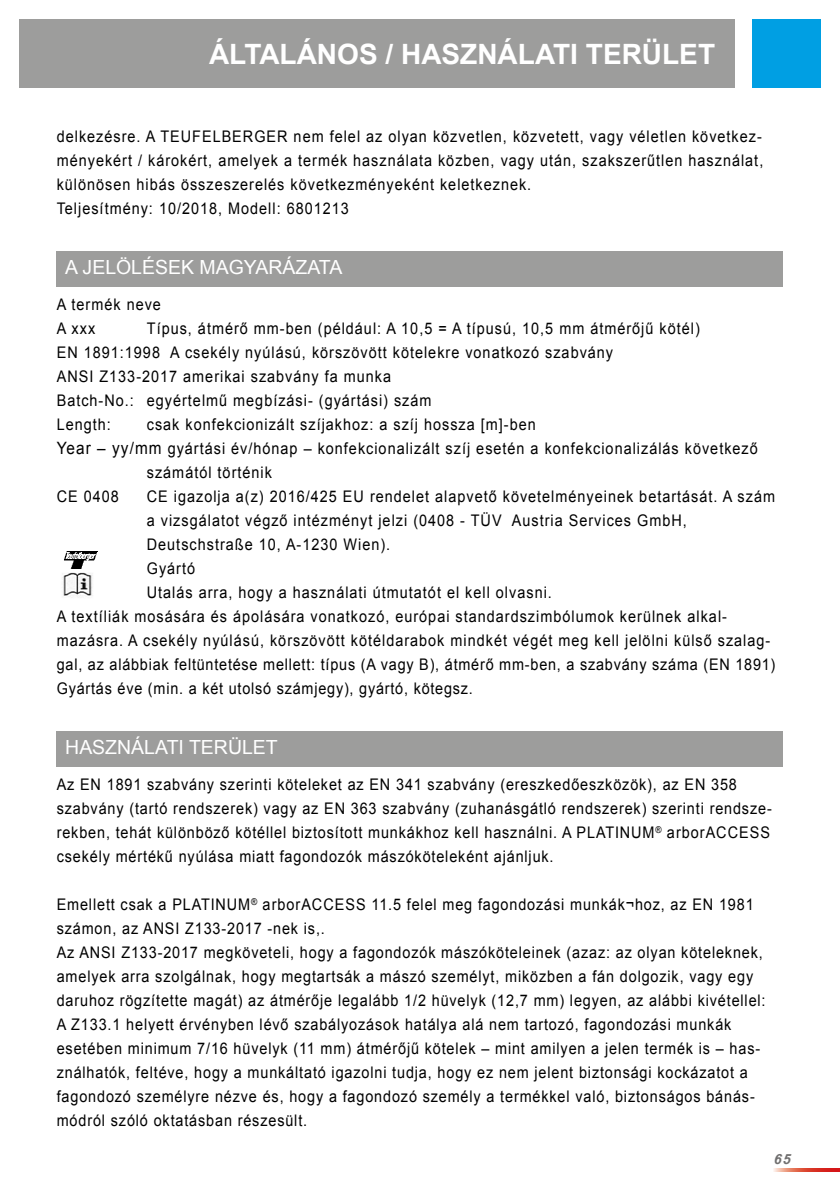
<style>
.page{position:relative;width:840px;height:1191px;background:#fff}
.page>*{position:absolute;margin:0;border:0;box-sizing:border-box;transform-origin:0 0}
.t1{font:700 28px "Arial";color:#fff}
.t2{font:19.4px "Arial";color:#fff}
.t3{font:16px/24px "Arial";letter-spacing:.06em;color:#000;scale:.9 1}
.t4{font:italic 700 14px "Arial";color:#706f6f}
.s1{font-size:17px}
</style>
<div class="page">
<svg style="left:773px;top:1168px;width:66px;height:3px"></svg>
<div style="left:20px;top:20px;width:714px;height:68px;background:#9d9d9c"></div>
<div style="left:751px;top:20px;width:68px;height:68px;background:#009fe3"></div>
<div style="left:57px;top:251px;width:725px;height:35px;background:#9d9d9c"></div>
<img style="left:64px;top:551px;width:33px;height:18px">
<img style="left:62px;top:572px;width:31px;height:25px">
<div style="left:57px;top:731px;width:725px;height:35px;background:#9d9d9c"></div>
<h1 class="t1" style="left:209px;top:36px;width:507px">ÁLTALÁNOS / HASZNÁLATI TERÜLET</h1>
<p class="t3" style="left:57px;top:125px;width:786px">delkezésre. A TEUFELBERGER nem felel az olyan közvetlen, közvetett, vagy véletlen következ&shy;ményekért / károkért, amelyek a termék használata közben, vagy után, szakszerűtlen használat, különösen hibás összeszerelés következményeként keletkeznek.<br>Teljesítmény: 10/2018, Modell: 6801213</p>
<p class="t2" style="left:65px;top:254px;width:278px">A JELÖLÉSEK MAGYARÁZATA</p>
<p class="t3" style="left:57px;top:293px;width:117px">A termék neve<br>A xxx</p>
<p class="t3" style="left:57px;top:317px;width:715px;text-indent:90px">Típus, átmérő mm-ben (például: A 10,5 = A típusú, 10,5 mm átmérőjű kötél)<br>EN 1891:1998 A csekély nyúlású, körszövött kötelekre vonatkozó szabvány<br>ANSI Z133-2017 amerikai szabvány fa munka<br>Batch-No.: egyértelmű megbízási- (gyártási) szám<br>Length:</p>
<p class="t3" style="left:147px;top:413px;width:433px">csak konfekcionizált szíjakhoz: a szíj hossza [m]-ben</p>
<p class="t3" style="left:57px;top:437px;width:780px"><span class="s1">Year – yy/mm</span> gyártási év/hónap – konfekcionalizált szíj esetén a konfekcionalizálás következő</p>
<p class="t3" style="left:147px;top:461px;width:140px">számától történik</p>
<p class="t3" style="left:57px;top:485px;width:70px">CE 0408</p>
<p class="t3" style="left:147px;top:485px;width:699px">CE igazolja a(z) 2016/425 EU rendelet alapvető követelményeinek betartását. A szám</p>
<p class="t3" style="left:147px;top:509px;width:601px">a vizsgálatot végző intézményt jelzi (0408 - TÜV Austria Services GmbH,</p>
<p class="t3" style="left:147px;top:533px;width:272px">Deutschstraße 10, A-1230 Wien).</p>
<p class="t3" style="left:147px;top:557px;width:55px">Gyártó</p>
<p class="t3" style="left:147px;top:581px;width:451px">Utalás arra, hogy a használati útmutatót el kell olvasni.</p>
<p class="t3" style="left:57px;top:605px;width:745px">A textíliák mosására és ápolására vonatkozó, európai standardszimbólumok kerülnek alkal-</p>
<p class="t3" style="left:57px;top:629px;width:794px">mazásra. A csekély nyúlású, körszövött kötéldarabok mindkét végét meg kell jelölni külső szalag-</p>
<p class="t3" style="left:57px;top:653px;width:799px">gal, az alábbiak feltüntetése mellett: típus (A vagy B), átmérő mm-ben, a szabvány száma (EN 1891)</p>
<p class="t3" style="left:57px;top:677px;width:463px">Gyártás éve (min. a két utolsó számjegy), gyártó, kötegsz.</p>
<p class="t2" style="left:65px;top:734px;width:214px">HASZNÁLATI TERÜLET</p>
<p class="t3" style="left:57px;top:773px;width:795px">Az EN 1891 szabvány szerinti köteleket az EN 341 szabvány (ereszkedőeszközök), az EN 358 szabvány (tartó rendszerek) vagy az EN 363 szabvány (zuhanásgátló rendszerek) szerinti rendsze&shy;rekben, tehát különböző kötéllel biztosított munkákhoz kell használni. A PLATINUM<sup>®</sup> arborACCESS csekély mértékű nyúlása miatt fagondozók mászóköteleként ajánljuk.</p>
<p class="t3" style="left:57px;top:893px;width:788px">Emellett csak a PLATINUM<sup>®</sup> arborACCESS 11.5 felel meg fagondozási munkák¬hoz, az EN 1981 számon, az ANSI Z133-2017 -nek is,.<br>Az ANSI Z133-2017 megköveteli, hogy a fagondozók mászóköteleinek (azaz: az olyan köteleknek, amelyek arra szolgálnak, hogy megtartsák a mászó személyt, miközben a fán dolgozik, vagy egy daruhoz rögzítette magát) az átmérője legalább 1/2 hüvelyk (12,7 mm) legyen, az alábbi kivétellel:<br>A Z133.1 helyett érvényben lévő szabályozások hatálya alá nem tartozó, fagondozási munkák esetében minimum 7/16 hüvelyk (11 mm) átmérőjű kötelek – mint amilyen a jelen termék is – has&shy;ználhatók, feltéve, hogy a munkáltató igazolni tudja, hogy ez nem jelent biztonsági kockázatot a fagondozó személyre nézve és, hogy a fagondozó személy a termékkel való, biztonságos bánás&shy;módról szóló oktatásban részesült.</p>
<p class="t4" style="left:773px;top:1150px;width:18px">65</p>
</div>
